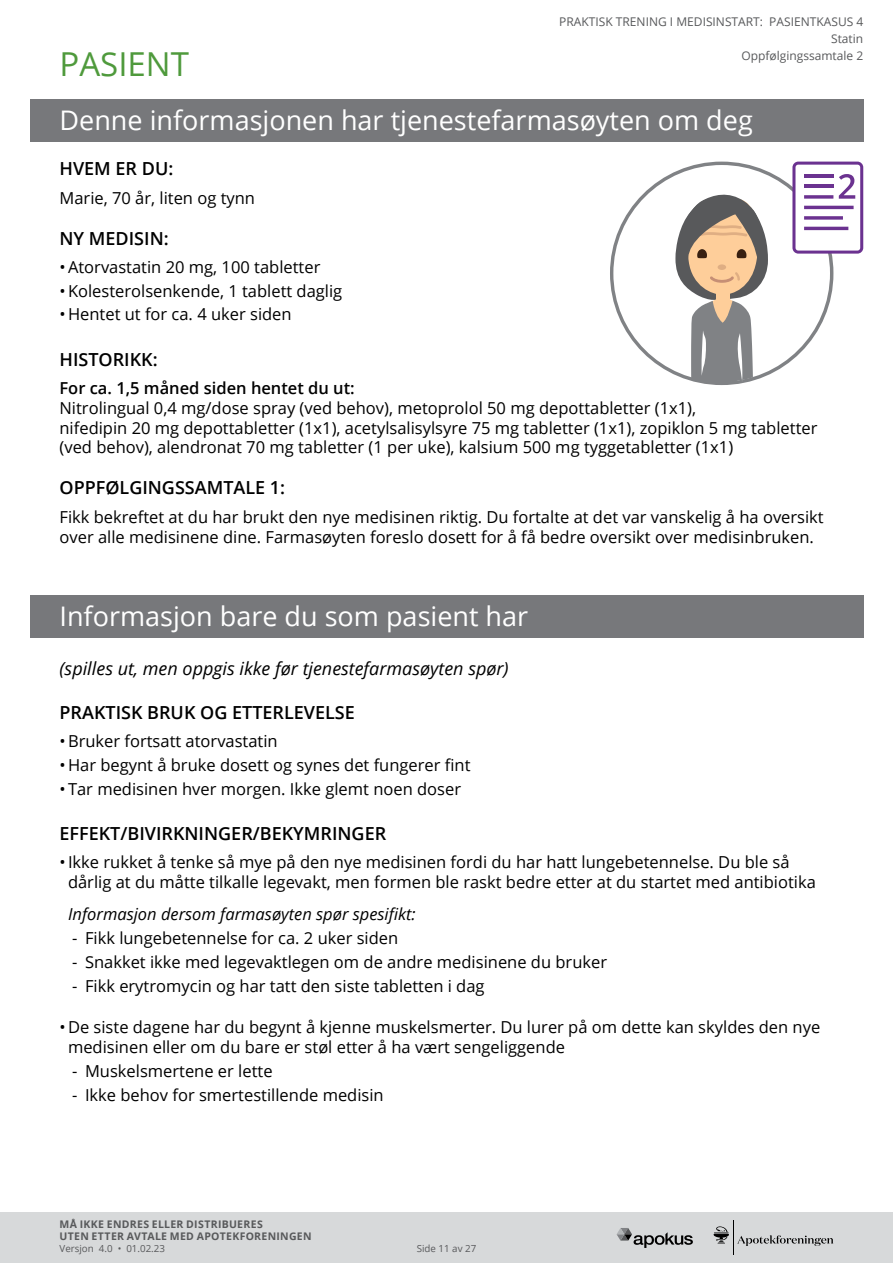
<style>
.page{position:relative;width:893px;height:1263px;background:#fff}
.page>*{position:absolute;margin:0;border:0;box-sizing:border-box;transform-origin:0 0}
.t1{font:33px "Open Sans";color:#4f9a3c}
.t2{font:27px "Open Sans";color:#fff}
.t3{font:600 18px "Open Sans";color:#000}
.t4{font:italic 18px "Open Sans";color:#000}
.t5{font:16.5px/19.8px "Open Sans";color:#000}
.t6{font:italic 16.5px "Open Sans";color:#000}
.t7{font:600 16.5px "Open Sans";color:#000}
.t8{font:12px/17.1px "Open Sans";color:#58595b;text-align:right}
.t9{font:700 10.5px/12px "Open Sans";letter-spacing:.03em;color:#58595b}
.t10{font:9.75px "Open Sans";color:#58595b}
</style>
<div class="page">
<div style="left:0;top:1212px;width:893px;height:51px;background:#d7d9da"></div>
<svg style="left:737px;top:1235px;width:96px;height:11px"></svg>
<hr style="left:733px;top:1220px;width:1px;height:34px;background:#000">
<svg style="left:713px;top:1226px;width:16px;height:18px"></svg>
<svg style="left:617px;top:1228px;width:76px;height:20px"></svg>
<div style="left:610px;top:162px;width:223px;height:223px;background:#808285;border-radius:50%"></div>
<div style="left:613px;top:165px;width:217px;height:217px;background:#fff;border-radius:50%"></div>
<svg style="left:672px;top:194px;width:96px;height:189px"></svg>
<div style="left:30px;top:99px;width:833px;height:42px;background:#77787b"></div>
<div style="left:30px;top:595px;width:833px;height:43px;background:#77787b"></div>
<svg style="left:792px;top:162px;width:71px;height:92px"></svg>
<p class="t8" style="left:559px;top:13px;width:306px">PRAKTISK TRENING I MEDISINSTART: PASIENTKASUS 4<br>Statin<br>Oppfølgingssamtale 2</p>
<h1 class="t1" style="left:60px;top:42px;width:131px">PASIENT</h1>
<h2 class="t2" style="left:60px;top:101px;width:695px">Denne informasjonen har tjenestefarmasøyten om deg</h2>
<p class="t3" style="left:60px;top:156px;width:115px">HVEM ER DU:</p>
<p class="t5" style="left:60px;top:187px;width:197px">Marie, 70 år, liten og tynn</p>
<p class="t3" style="left:60px;top:226px;width:111px">NY MEDISIN:</p>
<p class="t5" style="left:60px;top:256px;width:262px">•Atorvastatin 20 mg, 100 tabletter</p>
<p class="t5" style="left:60px;top:280px;width:284px">•Kolesterolsenkende, 1 tablett daglig</p>
<p class="t5" style="left:60px;top:304px;width:234px">•Hentet ut for ca. 4 uker siden</p>
<p class="t3" style="left:60px;top:347px;width:100px">HISTORIKK:</p>
<p class="t7" style="left:60px;top:377px;width:297px">For ca. 1,5 måned siden hentet du ut:</p>
<p class="t5" style="left:60px;top:397px;width:759px">Nitrolingual 0,4 mg/dose spray (ved behov), metoprolol 50 mg depottabletter (1x1),<br>nifedipin 20 mg depottabletter (1x1), acetylsalisylsyre 75 mg tabletter (1x1), zopiklon 5 mg tabletter (ved behov), alendronat 70 mg tabletter (1 per uke), kalsium 500 mg tyggetabletter (1x1)</p>
<p class="t3" style="left:60px;top:476px;width:227px">OPPFØLGINGSSAMTALE 1:</p>
<p class="t5" style="left:60px;top:506px;width:766px">Fikk bekreftet at du har brukt den nye medisinen riktig. Du fortalte at det var vanskelig å ha oversikt over alle medisinene dine. Farmasøyten foreslo dosett for å få bedre oversikt over medisinbruken.</p>
<h2 class="t2" style="left:60px;top:598px;width:470px">Informasjon bare du som pasient har</h2>
<p class="t4" style="left:60px;top:656px;width:451px">(spilles ut, men oppgis ikke før tjenestefarmasøyten spør)</p>
<p class="t3" style="left:60px;top:700px;width:297px">PRAKTISK BRUK OG ETTERLEVELSE</p>
<p class="t5" style="left:60px;top:731px;width:220px">•Bruker fortsatt atorvastatin</p>
<p class="t5" style="left:60px;top:755px;width:413px">•Har begynt å bruke dosett og synes det fungerer fint</p>
<p class="t5" style="left:60px;top:778px;width:403px">• Tar medisinen hver morgen. Ikke glemt noen doser</p>
<p class="t3" style="left:60px;top:821px;width:328px">EFFEKT/BIVIRKNINGER/BEKYMRINGER</p>
<p class="t5" style="left:68px;top:852px;width:749px;text-indent:-8px">•Ikke rukket å tenke så mye på den nye medisinen fordi du har hatt lungebetennelse. Du ble så dårlig at du måtte tilkalle legevakt, men formen ble raskt bedre etter at du startet med antibiotika</p>
<p class="t6" style="left:68px;top:903px;width:349px">Informasjon dersom farmasøyten spør spesifikt:</p>
<p class="t5" style="left:72px;top:928px;width:327px">- Fikk lungebetennelse for ca. 2 uker siden</p>
<p class="t5" style="left:72px;top:951px;width:536px">- Snakket ikke med legevaktlegen om de andre medisinene du bruker</p>
<p class="t5" style="left:72px;top:975px;width:414px">- Fikk erytromycin og har tatt den siste tabletten i dag</p>
<p class="t5" style="left:68px;top:1017px;width:754px;text-indent:-8px">•De siste dagene har du begynt å kjenne muskelsmerter. Du lurer på om dette kan skyldes den nye medisinen eller om du bare er støl etter å ha vært sengeliggende</p>
<p class="t5" style="left:72px;top:1060px;width:202px">- Muskelsmertene er lette</p>
<p class="t5" style="left:72px;top:1084px;width:313px">- Ikke behov for smertestillende medisin</p>
<p class="t9" style="left:60px;top:1218px;width:254px">MÅ IKKE ENDRES ELLER DISTRIBUERES<br>UTEN ETTER AVTALE MED APOTEKFORENINGEN</p>
<p class="t10" style="left:60px;top:1241px;width:107px">Versjon 4.0 • 01.02.23</p>
<p class="t10" style="left:417px;top:1241px;width:61px">Side 11 av 27</p>
</div>
